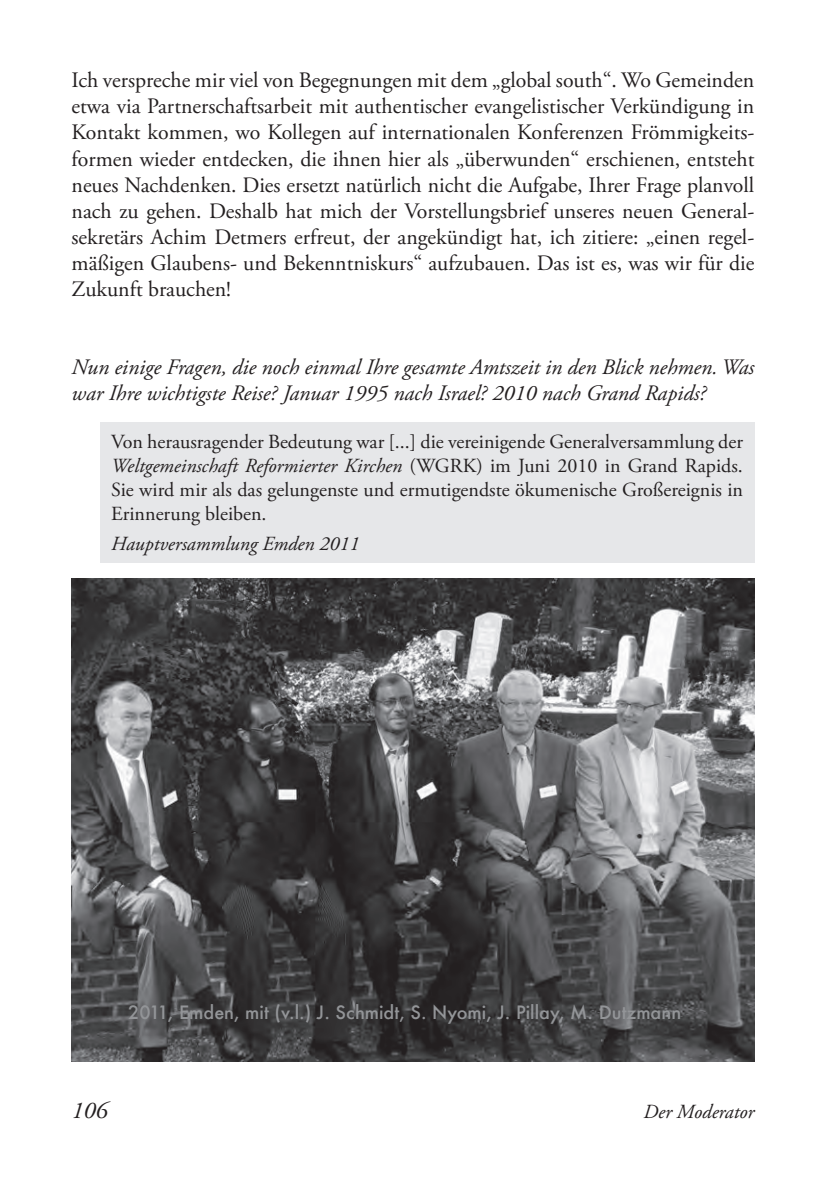
<style>
.page{position:relative;width:839px;height:1190px;background:#fff}
.page>*{position:absolute;margin:0;border:0;box-sizing:border-box;transform-origin:0 0}
.t1{font:italic 24px "Adobe Garamond Pro";color:#231f20}
.t2{font:22px/26px "Adobe Garamond Pro";color:#231f20;text-align:justify}
.t3{font:italic 22px/26px "Adobe Garamond Pro";color:#231f20}
.t4{font:20px/24px "Adobe Garamond Pro";color:#231f20;text-align:justify}
.t5{font:italic 20px "Adobe Garamond Pro";color:#231f20}
.t6{font:500 18px "Futura";color:#939598}
.s1{font-style:italic}
</style>
<div class="page">
<img style="left:71px;top:579px;width:682px;height:482px">
<div style="left:100px;top:422px;width:653px;height:141px;background:#e6e7e9"></div>
<p class="t2" style="left:71px;top:68px;width:684px">Ich verspreche mir viel von Begegnungen mit dem „global south“. Wo Gemeinden etwa via Partnerschaftsarbeit mit authentischer evangelistischer Verkündigung in Kontakt kommen, wo Kollegen auf internationalen Konferenzen Frömmigkeits&shy;formen wieder entdecken, die ihnen hier als „überwunden“ erschienen, entsteht neues Nachdenken. Dies ersetzt natürlich nicht die Aufgabe, Ihrer Frage planvoll nach zu gehen. Deshalb hat mich der Vorstellungsbrief unseres neuen General&shy;sekretärs Achim Detmers erfreut, der angekündigt hat, ich zitiere: „einen regel&shy;mäßigen Glaubens- und Bekenntniskurs“ aufzubauen. Das ist es, was wir für die Zukunft brauchen!</p>
<p class="t3" style="left:71px;top:354px;width:683px">Nun einige Fragen, die noch einmal Ihre gesamte Amtszeit in den Blick nehmen. Was war Ihre wichtigste Reise? Januar 1995 nach Israel? 2010 nach Grand Rapids?</p>
<p class="t4" style="left:111px;top:430px;width:632px">Von herausragender Bedeutung war [...] die vereinigende Generalversammlung der <span class="s1">Weltgemeinschaft Reformierter Kirchen</span> (WGRK) im Juni 2010 in Grand Rapids.<br>Sie wird mir als das gelungenste und ermutigendste ökumenische Großereignis in Erinnerung bleiben.</p>
<p class="t5" style="left:111px;top:531px;width:250px">Hauptversammlung Emden 2011</p>
<p class="t6" style="left:128px;top:1000px;width:554px">2011, Emden, mit (v.l.) J. Schmidt, S. Nyomi, J. Pillay, M. Dutzmann</p>
<p class="t1" style="left:71px;top:1096px;width:37px">106</p>
<p class="t5" style="left:643px;top:1100px;width:112px">Der Moderator</p>
</div>
